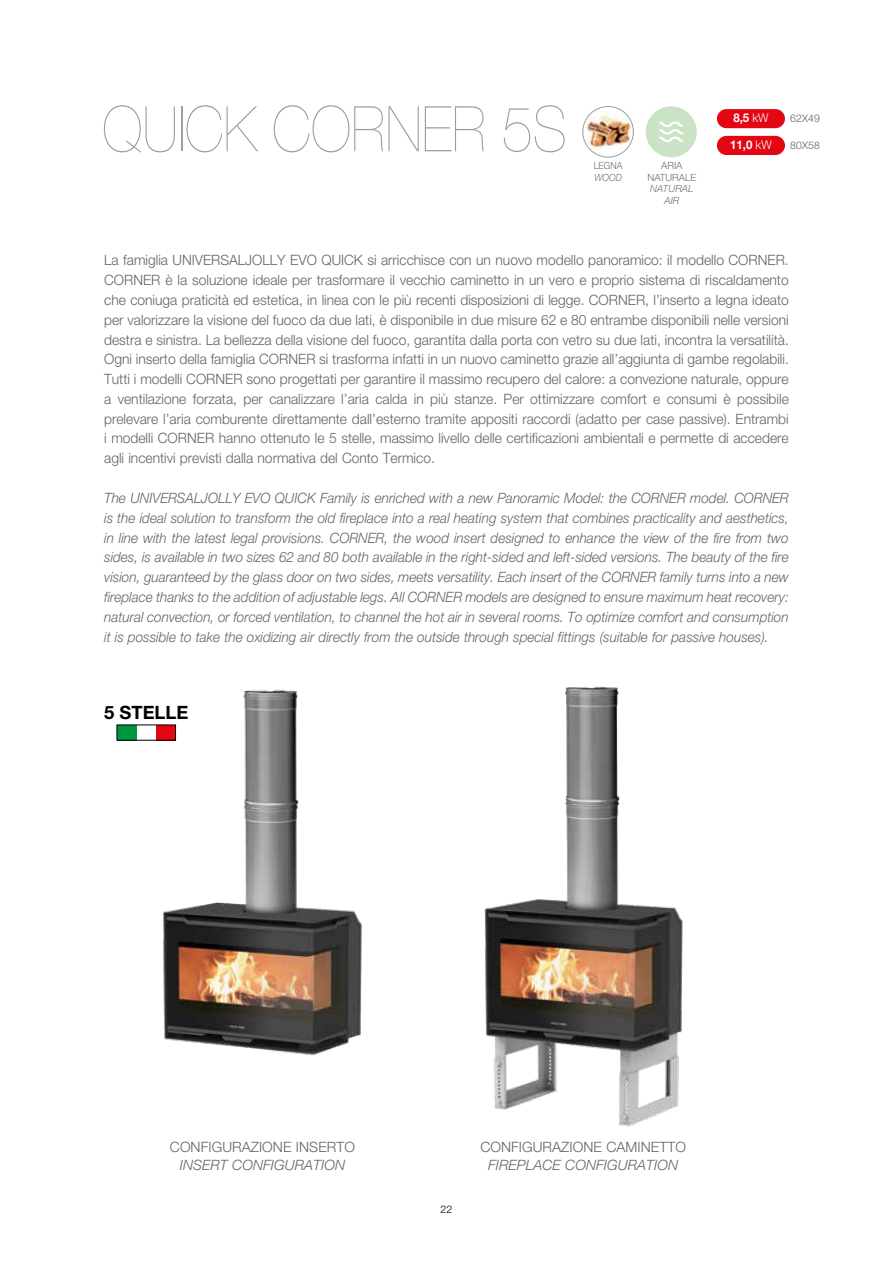
<style>
.page{position:relative;width:893px;height:1263px;background:#fff}
.page>*{position:absolute;margin:0;border:0;box-sizing:border-box;transform-origin:0 0}
.t1{font:200 63px "Helvetica Neue LT Std";color:#9d9d9c;scale:.89 1}
.t2{font:700 18.45px "Helvetica Neue LT Std";color:#000}
.t3{font:300 14.25px/19.8px "Helvetica Neue LT Std";letter-spacing:.005em;color:#646363;text-align:justify}
.t4{font:italic 300 14.25px/19.8px "Helvetica Neue LT Std";color:#646363;text-align:justify;scale:.95 1}
.t5{font:italic 300 14.25px "Helvetica Neue LT Std";color:#646363}
.t6{font:700 12px "Helvetica Neue LT Std";color:#fff;scale:.95 1}
.t7{font:300 10.5px "Helvetica Neue LT Std";letter-spacing:.005em;color:#646363}
.t8{font:300 10.5px "Helvetica Neue LT Std";color:#000}
.t9{font:300 9.9px/11.9px "Helvetica Neue LT Std";color:#706f6f;text-align:center}
.t10{font:italic 300 9.9px/11.9px "Helvetica Neue LT Std";color:#706f6f;text-align:center}
.t11{font:300 9.9px "Helvetica Neue LT Std";color:#706f6f;scale:.9 1}
.t12{font:italic 300 9.9px "Helvetica Neue LT Std";color:#706f6f;scale:.9 1}
.s1{font-weight:300}
</style>
<div class="page">
<img style="left:583px;top:110px;width:50px;height:40px">
<div style="left:583px;top:106px;width:51px;height:51px;border:1px solid #9d9d9c;border-radius:50%"></div>
<div style="left:717px;top:109px;width:68px;height:19px;background:#e30613;border-radius:10px"></div>
<div style="left:717px;top:136px;width:68px;height:19px;background:#e30613;border-radius:10px"></div>
<img style="left:484px;top:686px;width:199px;height:441px">
<img style="left:116px;top:690px;width:246px;height:366px">
<div style="left:117px;top:725px;width:19px;height:15px;background:#009641"></div>
<div style="left:156px;top:725px;width:20px;height:15px;background:#e30613"></div>
<div style="left:646px;top:106px;width:51px;height:51px;background:#cae3c4;border-radius:50%"></div>
<svg style="left:659px;top:122px;width:24px;height:20px"></svg>
<h1 class="t1" style="left:102px;top:93px;width:524px">QUICK CORNER 5S</h1>
<p class="t11" style="left:594px;top:159px;width:33px">LEGNA</p>
<p class="t12" style="left:594px;top:172px;width:32px">WOOD</p>
<p class="t9" style="left:647px;top:159px;width:50px">ARIA<br>NATURALE</p>
<p class="t10" style="left:650px;top:183px;width:45px">NATURAL<br>AIR</p>
<p class="t6" style="left:733px;top:110px;width:39px">8,5 <span class="s1">kW</span></p>
<p class="t6" style="left:730px;top:137px;width:45px">11,0 <span class="s1">kW</span></p>
<p class="t7" style="left:790px;top:112px;width:31px">62X49</p>
<p class="t7" style="left:790px;top:139px;width:31px">80X58</p>
<p class="t3" style="left:104px;top:250px;width:686px">La famiglia UNIVERSALJOLLY EVO QUICK si arricchisce con un nuovo modello panoramico: il modello CORNER.<br>CORNER è la soluzione ideale per trasformare il vecchio caminetto in un vero e proprio sistema di riscaldamento che coniuga praticità ed estetica, in linea con le più recenti disposizioni di legge. CORNER, l’inserto a legna ideato per valorizzare la visione del fuoco da due lati, è disponibile in due misure 62 e 80 entrambe disponibili nelle versioni destra e sinistra. La bellezza della visione del fuoco, garantita dalla porta con vetro su due lati, incontra la versatilità.<br>Ogni inserto della famiglia CORNER si trasforma infatti in un nuovo caminetto grazie all’aggiunta di gambe regolabili.<br>Tutti i modelli CORNER sono progettati per garantire il massimo recupero del calore: a convezione naturale, oppure a ventilazione forzata, per canalizzare l’aria calda in più stanze. Per ottimizzare comfort e consumi è possibile prelevare l’aria comburente direttamente dall’esterno tramite appositi raccordi (adatto per case passive). Entrambi i modelli CORNER hanno ottenuto le 5 stelle, massimo livello delle certificazioni ambientali e permette di accedere agli incentivi previsti dalla normativa del Conto Termico.</p>
<p class="t4" style="left:104px;top:488px;width:722px">The UNIVERSALJOLLY EVO QUICK Family is enriched with a new Panoramic Model: the CORNER model. CORNER is the ideal solution to transform the old fireplace into a real heating system that combines practicality and aesthetics, in line with the latest legal provisions. CORNER, the wood insert designed to enhance the view of the fire from two sides, is available in two sizes 62 and 80 both available in the right-sided and left-sided versions. The beauty of the fire vision, guaranteed by the glass door on two sides, meets versatility. Each insert of the CORNER family turns into a new fireplace thanks to the addition of adjustable legs. All CORNER models are designed to ensure maximum heat recovery: natural convection, or forced ventilation, to channel the hot air in several rooms. To optimize comfort and consumption it is possible to take the oxidizing air directly from the outside through special fittings (suitable for passive houses).</p>
<p class="t2" style="left:104px;top:701px;width:86px">5 STELLE</p>
<p class="t3" style="left:170px;top:1137px;width:187px">CONFIGURAZIONE INSERTO</p>
<p class="t5" style="left:180px;top:1156px;width:167px">INSERT CONFIGURATION</p>
<p class="t8" style="left:441px;top:1203px;width:13px">22</p>
<p class="t3" style="left:480px;top:1137px;width:207px">CONFIGURAZIONE CAMINETTO</p>
<p class="t5" style="left:488px;top:1156px;width:191px">FIREPLACE CONFIGURATION</p>
</div>
